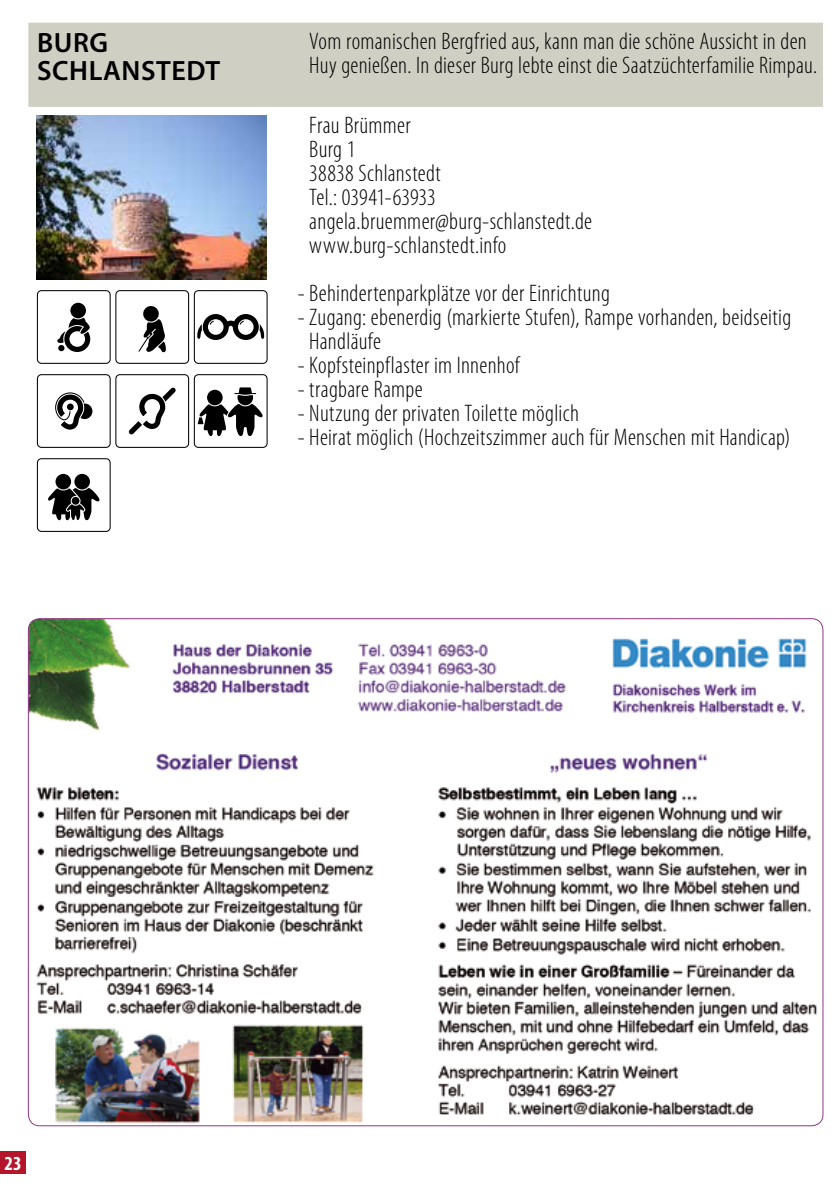
<style>
.page{position:relative;width:840px;height:1191px;background:#fff}
.page>*{position:absolute;margin:0;border:0;box-sizing:border-box;transform-origin:0 0}
.t1{font:600 28px/28px "Myriad Pro";letter-spacing:.02em;color:#000}
.t2{font:300 condensed 24px/24px "Myriad Pro";letter-spacing:.01em;color:#000}
.t3{font:700 condensed 20px "Myriad Pro";color:#fff}
</style>
<div class="page">
<div style="left:0;top:1151px;width:26px;height:23px;background:#b5152b"></div>
<div style="left:28px;top:23px;width:794px;height:84px;background:#d0cfc4"></div>
<img style="left:37px;top:115px;width:229px;height:165px">
<svg style="left:37px;top:290px;width:230px;height:74px"></svg>
<svg style="left:37px;top:374px;width:230px;height:74px"></svg>
<svg style="left:37px;top:458px;width:74px;height:74px"></svg>
<img style="left:28px;top:618px;width:794px;height:507px">
<p class="t1" style="left:37px;top:28px;width:73px">BURG<br>SCHLA</p>
<p class="t1" style="left:121px;top:56px;width:100px">NSTEDT</p>
<p class="t2" style="left:309px;top:30px;width:509px">Vom romanischen Bergfried aus, kann man die schöne Aussicht in den<br>Huy genießen. In dieser Burg lebte einst die Saatzüchterfamilie Rimpau.</p>
<p class="t2" style="left:309px;top:114px;width:284px">Frau Brümmer<br>Burg 1<br>38838 Schlanstedt<br>Tel.: 03941-63933 angela.bruemmer@burg-schlanstedt.de www.burg-schlanstedt.info</p>
<p class="t2" style="left:298px;top:282px;width:313px">- Behindertenparkplätze vor der Einrichtung</p>
<p class="t2" style="left:309px;top:306px;width:483px;text-indent:-11px">- Zugang: ebenerdig (markierte Stufen), Rampe vorhanden, beidseitig<br>Handläufe</p>
<p class="t2" style="left:298px;top:354px;width:223px">- Kopfsteinpflaster im Innenhof</p>
<p class="t2" style="left:298px;top:378px;width:126px">- tragbare Rampe</p>
<p class="t2" style="left:298px;top:402px;width:282px">- Nutzung der privaten Toilette möglich</p>
<p class="t2" style="left:298px;top:426px;width:494px">- Heirat möglich (Hochzeitszimmer auch für Menschen mit Handicap)</p>
<p class="t3" style="left:5px;top:1151px;width:19px">23</p>
</div>
